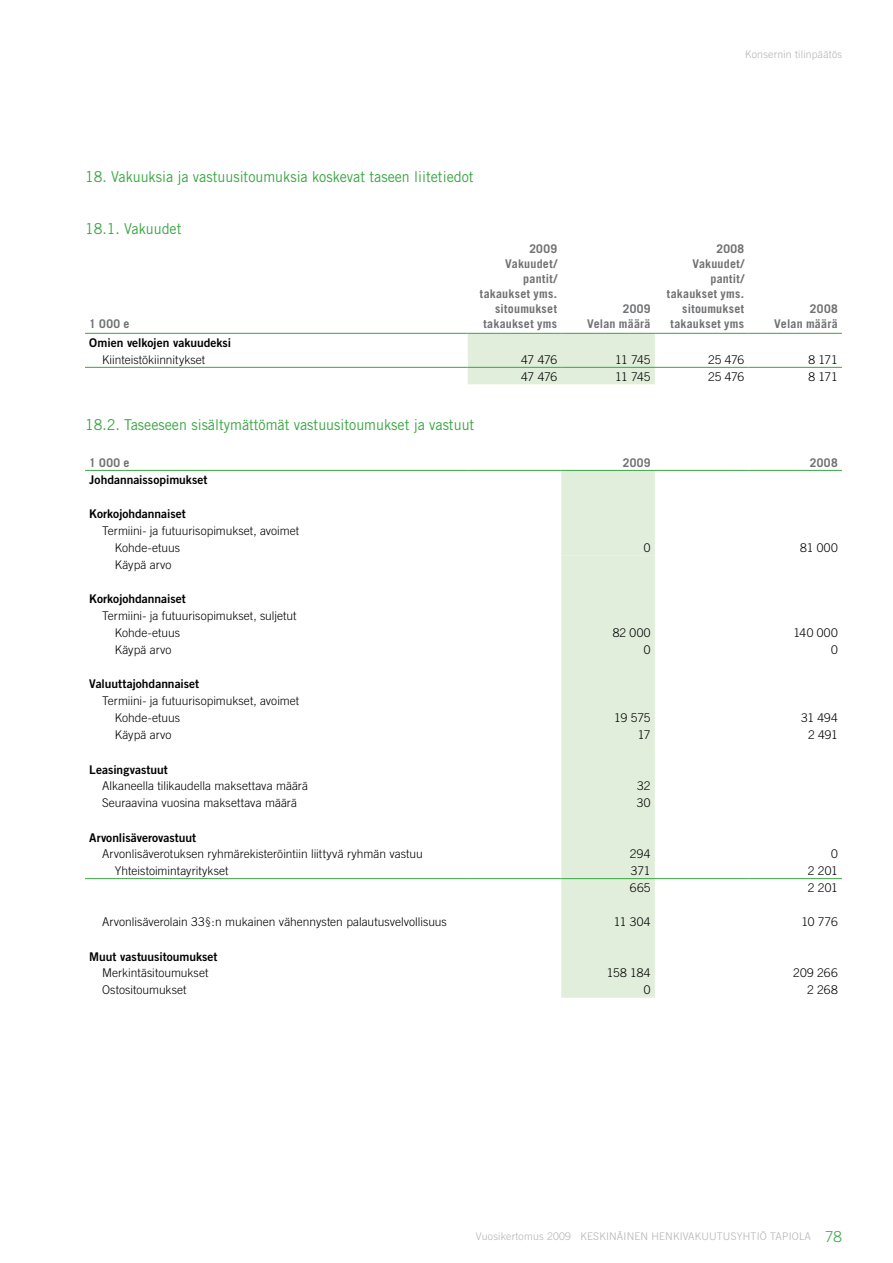
<style>
.page{position:relative;width:893px;height:1263px;background:#fff}
.page>*{position:absolute;margin:0;border:0;box-sizing:border-box;transform-origin:0 0}
.t1{font:15px "Trade Gothic";color:#39a642;scale:.95 1}
.t2{font:300 12px/17px "Trade Gothic";letter-spacing:.005em;color:#000}
.t3{font:700 12px/15px "Trade Gothic";letter-spacing:.025em;color:#707173;text-align:right}
.t4{font:12px "Trade Gothic Bold Two";letter-spacing:.005em;color:#000}
.t5{font:300 10.5px "Trade Gothic";letter-spacing:.02em;color:#b1b3b4}
.s1{font-size:15px;color:#39a642}
</style>
<div class="page">
<div style="left:468px;top:334px;width:187px;height:50px;background:#e1eedc"></div>
<hr style="left:85px;top:333px;width:383px;height:1px;background:#39a642">
<hr style="left:468px;top:333px;width:93px;height:1px;background:#39a642">
<hr style="left:561px;top:333px;width:94px;height:1px;background:#39a642">
<hr style="left:655px;top:333px;width:93px;height:1px;background:#39a642">
<hr style="left:748px;top:333px;width:94px;height:1px;background:#39a642">
<hr style="left:85px;top:367px;width:383px;height:1px;background:#39a642">
<hr style="left:468px;top:367px;width:93px;height:1px;background:#39a642">
<hr style="left:561px;top:367px;width:94px;height:1px;background:#39a642">
<hr style="left:655px;top:367px;width:93px;height:1px;background:#39a642">
<hr style="left:748px;top:367px;width:94px;height:1px;background:#39a642">
<div style="left:561px;top:471px;width:94px;height:527px;background:#e1eedc"></div>
<hr style="left:85px;top:470px;width:383px;height:1px;background:#39a642">
<hr style="left:468px;top:470px;width:93px;height:1px;background:#39a642">
<hr style="left:561px;top:470px;width:94px;height:1px;background:#39a642">
<hr style="left:655px;top:470px;width:93px;height:1px;background:#39a642">
<hr style="left:748px;top:470px;width:94px;height:1px;background:#39a642">
<hr style="left:85px;top:878px;width:383px;height:1px;background:#39a642">
<hr style="left:468px;top:878px;width:93px;height:1px;background:#39a642">
<hr style="left:561px;top:878px;width:94px;height:1px;background:#39a642">
<hr style="left:655px;top:878px;width:93px;height:1px;background:#39a642">
<hr style="left:748px;top:878px;width:94px;height:1px;background:#39a642">
<p class="t5" style="left:745px;top:48px;width:98px">Konsernin tilinpäätös</p>
<p class="t1" style="left:85px;top:167px;width:410px">18. Vakuuksia ja vastuusitoumuksia koskevat taseen liitetiedot</p>
<p class="t1" style="left:85px;top:219px;width:103px">18.1. Vakuudet</p>
<p class="t3" style="left:89px;top:316px;width:42px">1 000 e</p>
<p class="t3" style="left:480px;top:241px;width:79px">2009<br>Vakuudet/ pantit/ takaukset yms. sitoumukset takaukset yms</p>
<p class="t3" style="left:587px;top:301px;width:65px">2009<br>Velan määrä</p>
<p class="t3" style="left:667px;top:241px;width:79px">2008<br>Vakuudet/ pantit/ takaukset yms. sitoumukset takaukset yms</p>
<p class="t3" style="left:774px;top:301px;width:65px">2008<br>Velan määrä</p>
<p class="t4" style="left:89px;top:336px;width:143px">Omien velkojen vakuudeksi</p>
<p class="t2" style="left:102px;top:351px;width:105px">Kiinteistökiinnitykset</p>
<p class="t2" style="left:521px;top:351px;width:37px">47 476</p>
<p class="t2" style="left:615px;top:351px;width:37px">11 745</p>
<p class="t2" style="left:708px;top:351px;width:38px">25 476</p>
<p class="t2" style="left:808px;top:351px;width:31px">8 171</p>
<p class="t2" style="left:521px;top:368px;width:37px">47 476</p>
<p class="t2" style="left:615px;top:368px;width:37px">11 745</p>
<p class="t2" style="left:708px;top:368px;width:38px">25 476</p>
<p class="t2" style="left:808px;top:368px;width:31px">8 171</p>
<p class="t1" style="left:85px;top:416px;width:411px">18.2. Taseeseen sisältymättömät vastuusitoumukset ja vastuut</p>
<p class="t3" style="left:89px;top:455px;width:42px">1 000 e</p>
<p class="t3" style="left:623px;top:455px;width:29px">2009</p>
<p class="t3" style="left:810px;top:455px;width:29px">2008</p>
<p class="t4" style="left:89px;top:473px;width:120px">Johdannaissopimukset</p>
<p class="t4" style="left:89px;top:507px;width:98px">Korkojohdannaiset</p>
<p class="t2" style="left:115px;top:522px;width:186px;text-indent:-13px">Termiini- ja futuurisopimukset, avoimet<br>Kohde-etuus</p>
<p class="t2" style="left:644px;top:539px;width:8px">0</p>
<p class="t2" style="left:800px;top:539px;width:39px">81 000</p>
<p class="t2" style="left:115px;top:556px;width:58px">Käypä arvo</p>
<p class="t4" style="left:89px;top:592px;width:98px">Korkojohdannaiset</p>
<p class="t2" style="left:115px;top:607px;width:183px;text-indent:-13px">Termiini- ja futuurisopimukset, suljetut<br>Kohde-etuus</p>
<p class="t2" style="left:613px;top:624px;width:39px">82 000</p>
<p class="t2" style="left:793px;top:624px;width:46px">140 000</p>
<p class="t2" style="left:115px;top:641px;width:58px">Käypä arvo</p>
<p class="t2" style="left:644px;top:641px;width:8px">0</p>
<p class="t2" style="left:831px;top:641px;width:8px">0</p>
<p class="t4" style="left:89px;top:677px;width:111px">Valuuttajohdannaiset</p>
<p class="t2" style="left:115px;top:692px;width:186px;text-indent:-13px">Termiini- ja futuurisopimukset, avoimet<br>Kohde-etuus</p>
<p class="t2" style="left:614px;top:709px;width:38px">19 575</p>
<p class="t2" style="left:801px;top:709px;width:38px">31 494</p>
<p class="t2" style="left:115px;top:726px;width:58px">Käypä arvo</p>
<p class="t2" style="left:638px;top:726px;width:14px">17</p>
<p class="t2" style="left:808px;top:726px;width:31px">2 491</p>
<p class="t4" style="left:89px;top:762px;width:80px">Leasingvastuut</p>
<p class="t2" style="left:102px;top:777px;width:207px">Alkaneella tilikaudella maksettava määrä</p>
<p class="t2" style="left:637px;top:777px;width:15px">32</p>
<p class="t2" style="left:102px;top:794px;width:196px">Seuraavina vuosina maksettava määrä</p>
<p class="t2" style="left:637px;top:794px;width:15px">30</p>
<p class="t4" style="left:89px;top:830px;width:108px">Arvonlisäverovastuut</p>
<p class="t2" style="left:102px;top:845px;width:322px">Arvonlisäverotuksen ryhmärekisteröintiin liittyvä ryhmän vastuu</p>
<p class="t2" style="left:630px;top:845px;width:22px">294</p>
<p class="t2" style="left:831px;top:845px;width:8px">0</p>
<p class="t2" style="left:115px;top:862px;width:115px">Yhteistoimintayritykset</p>
<p class="t2" style="left:631px;top:862px;width:21px">371</p>
<p class="t2" style="left:808px;top:862px;width:31px">2 201</p>
<p class="t2" style="left:630px;top:879px;width:22px">665</p>
<p class="t2" style="left:808px;top:879px;width:31px">2 201</p>
<p class="t2" style="left:102px;top:913px;width:346px">Arvonlisäverolain 33§:n mukainen vähennysten palautusvelvollisuus</p>
<p class="t2" style="left:614px;top:913px;width:38px">11 304</p>
<p class="t2" style="left:802px;top:913px;width:38px">10 776</p>
<p class="t4" style="left:89px;top:949px;width:130px">M uut vastuusitoumukset</p>
<p class="t2" style="left:102px;top:964px;width:108px">Merkintäsitoumukset</p>
<p class="t2" style="left:607px;top:964px;width:45px">158 184</p>
<p class="t2" style="left:793px;top:964px;width:46px">209 266</p>
<p class="t2" style="left:102px;top:981px;width:86px">Ostositoumukset</p>
<p class="t2" style="left:644px;top:981px;width:8px">0</p>
<p class="t2" style="left:807px;top:981px;width:32px">2 268</p>
<p class="t5" style="left:476px;top:1230px;width:368px">Vuosikertomus 2009 Keskinäinen Henkivakuutusyhtiö Tapiola <span class="s1">78</span></p>
</div>
